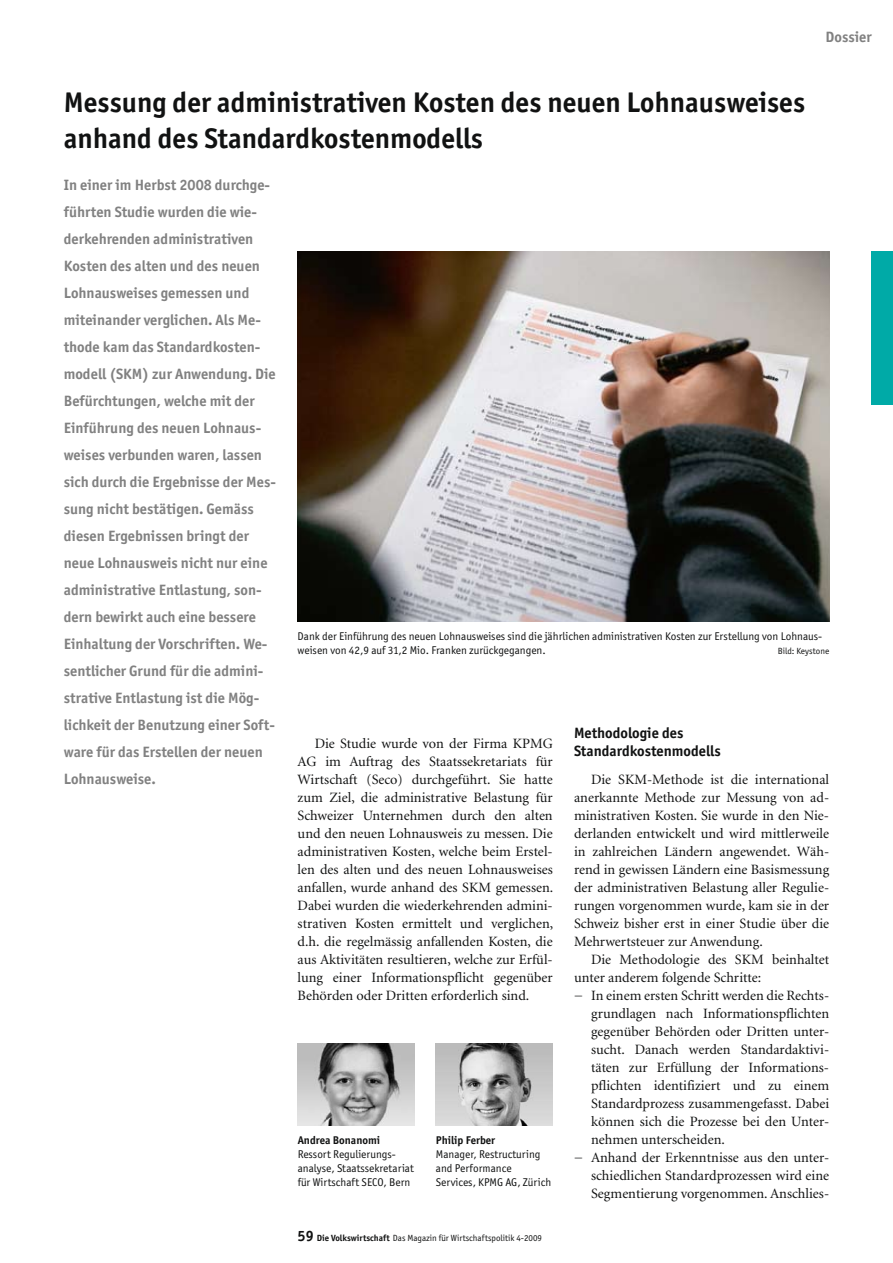
<style>
.page{position:relative;width:893px;height:1263px;background:#fff}
.page>*{position:absolute;margin:0;border:0;box-sizing:border-box;transform-origin:0 0}
.t1{font:700 28.5px/36px "Officina San ITC";color:#111212}
.t2{font:700 15px/27px "Officina San ITC";color:#818181}
.t3{font:700 15px/18px "Officina San ITC";color:#111212}
.t4{font:14.25px/18px "Minion";color:#111212;text-align:justify}
.t5{font:11.25px/14.2px "Officina San ITC";color:#111212}
.t6{font:700 11.25px "Officina San ITC";color:#111212}
.t7{font:9px "Officina San ITC";color:#111212}
.s1{font-weight:700;font-size:15px}
.s2{font-weight:700}
</style>
<div class="page">
<div style="left:872px;top:252px;width:21px;height:153px;background:#00aaa7"></div>
<img style="left:298px;top:1044px;width:117px;height:82px">
<img style="left:436px;top:1044px;width:117px;height:82px">
<img style="left:298px;top:251px;width:531px;height:370px">
<h1 class="t1" style="left:64px;top:84px;width:743px">Messung der administrativen Kosten des neuen Lohnausweises anhand des Standardkostenmodells</h1>
<p class="t2" style="left:826px;top:23px;width:48px">Dossier</p>
<p class="t2" style="left:64px;top:172px;width:214px">In einer im Herbst 2008 durchge&shy;führten Studie wurden die wie&shy;derkehrenden administrativen<br>Kosten des alten und des neuen<br>Lohnausweises gemessen und miteinander verglichen. Als Me&shy;thode kam das Standardkosten&shy;modell (SKM) zur Anwendung. Die<br>Befürchtungen, welche mit der<br>Einführung des neuen Lohnaus&shy;weises verbunden waren, lassen sich durch die Ergebnisse der Mes&shy;sung nicht bestätigen. Gemäss diesen Ergebnissen bringt der neue Lohnausweis nicht nur eine administrative Entlastung, son&shy;dern bewirkt auch eine bessere<br>Einhaltung der Vorschriften. We&shy;sentlicher Grund für die admini&shy;strative Entlastung ist die Mög&shy;lichkeit der Benutzung einer Soft&shy;ware für das Erstellen der neuen<br>Lohnausweise.</p>
<p class="t5" style="left:298px;top:629px;width:526px">Dank der Einführung des neuen Lohnausweises sind die jährlichen administrativen Kosten zur Erstellung von Lohnaus&shy;weisen von 42,9 auf 31,2 Mio. Franken zurückgegangen.</p>
<p class="t7" style="left:778px;top:646px;width:53px">Bild: Keystone</p>
<p class="t4" style="left:298px;top:734px;width:257px;text-indent:17px">Die Studie wurde von der Firma KPMG AG im Auftrag des Staatssekretariats für Wirtschaft (Seco) durchgeführt. Sie hatte zum Ziel, die administrative Belastung für Schweizer Unternehmen durch den alten und den neuen Lohnausweis zu messen. Die administrativen Kosten, welche beim Erstel&shy;len des alten und des neuen Lohnausweises anfallen, wurde anhand des SKM gemessen.<br>Dabei wurden die wiederkehrenden admini&shy;strativen Kosten ermittelt und verglichen, d.h. die regelmässig anfallenden Kosten, die aus Aktivitäten resultieren, welche zur Erfül&shy;lung einer Informationspflicht gegenüber Behörden oder Dritten erforderlich sind.</p>
<p class="t3" style="left:574px;top:723px;width:148px">Methodologie des<br>Standardkostenmodells</p>
<p class="t4" style="left:574px;top:770px;width:257px;text-indent:17px">Die SKM-Methode ist die international anerkannte Methode zur Messung von ad&shy;ministrativen Kosten. Sie wurde in den Nie&shy;derlanden entwickelt und wird mittlerweile in zahlreichen Ländern angewendet. Wäh&shy;rend in gewissen Ländern eine Basismessung der administrativen Belastung aller Regulie&shy;rungen vorgenommen wurde, kam sie in der Schweiz bisher erst in einer Studie über die Mehrwertsteuer zur Anwendung.</p>
<p class="t4" style="left:591px;top:950px;width:240px">Die Methodologie des SKM beinhaltet</p>
<p class="t4" style="left:574px;top:968px;width:189px">unter anderem folgende Schritte:</p>
<p class="t4" style="left:574px;top:986px;width:257px">− In einem ersten Schritt werden die Rechts-</p>
<p class="t4" style="left:591px;top:1004px;width:240px">grundlagen nach Informationspflichten</p>
<p class="t4" style="left:591px;top:1022px;width:240px">gegenüber Behörden oder Dritten unter-</p>
<p class="t4" style="left:591px;top:1040px;width:240px">sucht. Danach werden Standardaktivi-</p>
<p class="t4" style="left:591px;top:1058px;width:240px">täten zur Erfüllung der Informations-</p>
<p class="t4" style="left:591px;top:1076px;width:240px">pflichten identifiziert und zu einem</p>
<p class="t4" style="left:591px;top:1094px;width:240px">Standardprozess zusammengefasst. Dabei</p>
<p class="t4" style="left:591px;top:1112px;width:240px">können sich die Prozesse bei den Unter-</p>
<p class="t4" style="left:591px;top:1130px;width:135px">nehmen unterscheiden.</p>
<p class="t4" style="left:574px;top:1148px;width:257px">− Anhand der Erkenntnisse aus den unter-</p>
<p class="t4" style="left:591px;top:1166px;width:240px">schiedlichen Standardprozessen wird eine</p>
<p class="t4" style="left:591px;top:1184px;width:240px">Segmentierung vorgenommen. Anschlies-</p>
<p class="t6" style="left:298px;top:1133px;width:84px">Andrea Bonanomi</p>
<p class="t5" style="left:298px;top:1147px;width:118px">Ressort Regulierungs&shy;analyse, Staatssekretariat für Wirtschaft SECO, Bern</p>
<p class="t6" style="left:436px;top:1133px;width:61px">Philip Ferber</p>
<p class="t5" style="left:436px;top:1147px;width:117px">Manager, Restructuring and Performance<br>Services, KPMG AG, Zürich</p>
<p class="t7" style="left:298px;top:1232px;width:246px"><span class="s1">59</span> <span class="s2">Die Volkswirtschaft</span> Das Magazin für Wirtschaftspolitik 4-2009</p>
</div>
